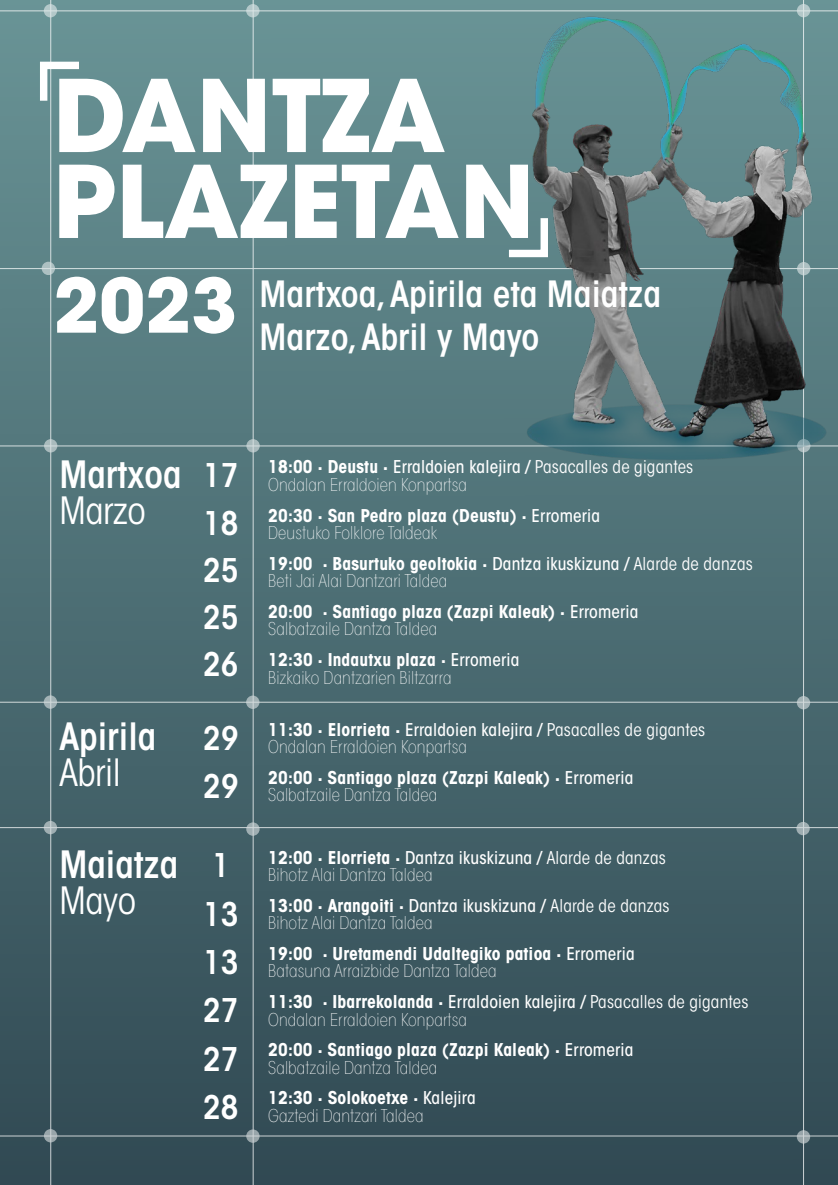
<style>
.page{position:relative;width:838px;height:1185px;background:#fff}
.page>*{position:absolute;margin:0;border:0;box-sizing:border-box;transform-origin:0 0}
.t1{font:700 99.05px/85.8px "ITC Avant Garde Std";color:#fff}
.t2{font:600 condensed 37.27px "ITC Avant Garde Std";color:#fff}
.t3{font:condensed 37.27px "ITC Avant Garde Std";letter-spacing:-.01em;color:#fff}
.t4{font:600 condensed 35.88px/43.1px "ITC Avant Garde Std";color:#fff}
.t5{font:600 condensed 32.38px/48.2px "ITC Avant Garde Std";letter-spacing:.01em;color:#fff}
.t6{font:200 condensed 17.5px/17.5px "ITC Avant Garde Std";letter-spacing:.01em;color:#fff}
.t7{font:700 condensed 17.5px/17.5px "ITC Avant Garde Std";letter-spacing:.01em;color:#fff}
.s1{font-weight:700}
.s2{font-weight:500}
.s3{font-weight:400}
.s4{font-weight:200}
</style>
<div class="page">
<div style="left:0;top:0;width:837px;height:1184px;background:linear-gradient(to bottom,#6a9597,#314a53)"></div>
<hr style="left:253px;top:0;width:1px;height:1184px;background:#fff">
<hr style="left:51px;top:0;width:1px;height:1184px;background:#fff">
<hr style="left:803px;top:0;width:1px;height:1184px;background:#fff">
<hr style="left:0;top:445px;width:837px;height:1px;background:#fff">
<hr style="left:0;top:268px;width:837px;height:1px;background:#fff">
<hr style="left:0;top:11px;width:837px;height:1px;background:#fff">
<hr style="left:0;top:1135px;width:837px;height:1px;background:#fff">
<hr style="left:0;top:702px;width:837px;height:1px;background:#fff">
<hr style="left:0;top:827px;width:837px;height:1px;background:#fff">
<svg style="left:796px;top:696px;width:14px;height:13px"></svg>
<svg style="left:246px;top:1129px;width:13px;height:13px"></svg>
<svg style="left:246px;top:695px;width:13px;height:13px"></svg>
<svg style="left:246px;top:439px;width:14px;height:13px"></svg>
<svg style="left:246px;top:221px;width:14px;height:14px"></svg>
<svg style="left:246px;top:4px;width:13px;height:13px"></svg>
<svg style="left:44px;top:1128px;width:13px;height:14px"></svg>
<svg style="left:44px;top:695px;width:13px;height:13px"></svg>
<svg style="left:44px;top:820px;width:13px;height:14px"></svg>
<svg style="left:246px;top:822px;width:13px;height:13px"></svg>
<svg style="left:796px;top:821px;width:13px;height:14px"></svg>
<svg style="left:44px;top:439px;width:13px;height:13px"></svg>
<svg style="left:42px;top:262px;width:13px;height:13px"></svg>
<svg style="left:44px;top:4px;width:13px;height:13px"></svg>
<svg style="left:796px;top:1129px;width:14px;height:14px"></svg>
<img style="left:513px;top:0;width:324px;height:536px">
<svg style="left:36px;top:58px;width:50px;height:50px"></svg>
<svg style="left:501px;top:211px;width:50px;height:50px"></svg>
<h1 class="t1" style="left:53px;top:72px;width:483px">DANTZA<br>PLAZETAN</h1>
<h3 class="t4" style="left:53px;top:272px;width:609px;text-indent:206px">Martxoa,Apirila eta Maiatza<br><sup>2023</sup> Marzo,Abril y Mayo</h3>
<h2 class="t2" style="left:59px;top:451px;width:124px">Martxoa</h2>
<h2 class="t3" style="left:59px;top:488px;width:88px">Marzo</h2>
<h3 class="t5" style="left:203px;top:451px;width:37px;line-height:47.2px;text-align:justify">17<br>18<br>25<br>25<br>26</h3>
<p class="t6" style="left:268px;top:458px;width:426px"><span class="s1">18:00 · Deustu ·</span> <span class="s2">Erraldoien kalejira /</span> <span class="s3">Pasacalles de gigantes<br></span>Ondalan Erraldoien Konpartsa</p>
<p class="t7" style="left:268px;top:506px;width:333px">20:30 · San Pedro plaza (Deustu) · <span class="s2">Erromeria<br></span><span class="s4">Deustuko Folklore Taldeak</span></p>
<p class="t7" style="left:268px;top:554px;width:486px">19:00 · Basurtuko geoltokia · <span class="s2">Dantza ikuskizuna /</span> <span class="s3">Alarde de danzas<br></span><span class="s4">Beti Jai Alai Dantzari Taldea</span></p>
<p class="t7" style="left:268px;top:602px;width:372px">20:00 · Santiago plaza (Zazpi Kaleak) · <span class="s2">Erromeria<br></span><span class="s4">Salbatzaile Dantza Taldea</span></p>
<p class="t6" style="left:268px;top:651px;width:252px"><span class="s1">12:30 · Indautxu plaza ·</span> <span class="s2">Erromeria<br></span>Bizkaiko Dantzarien Biltzarra</p>
<h2 class="t2" style="left:59px;top:713px;width:98px">Apirila</h2>
<h2 class="t3" style="left:59px;top:750px;width:63px">Abril</h2>
<h3 class="t5" style="left:203px;top:713px;width:37px">29<br>29</h3>
<p class="t6" style="left:268px;top:721px;width:438px"><span class="s1">11:30 · Elorrieta ·</span> <span class="s2">Erraldoien kalejira /</span> <span class="s3">Pasacalles de gigantes<br></span>Ondalan Erraldoien Konpartsa</p>
<p class="t7" style="left:268px;top:768px;width:366px">20:00 · Santiago plaza (Zazpi Kaleak) · <span class="s2">Erromeria<br></span><span class="s4">Salbatzaile Dantza Taldea</span></p>
<h2 class="t2" style="left:59px;top:841px;width:120px">Maiatza</h2>
<h2 class="t3" style="left:59px;top:878px;width:78px">Mayo</h2>
<h3 class="t5" style="left:203px;top:841px;width:37px">1<br>13<br>13<br>27<br>27<br>28</h3>
<p class="t6" style="left:268px;top:848px;width:399px"><span class="s1">12:00 · Elorrieta ·</span> <span class="s2">Dantza ikuskizuna /</span> <span class="s3">Alarde de danzas<br></span>Bihotz Alai Dantza Taldea</p>
<p class="t6" style="left:268px;top:896px;width:403px"><span class="s1">13:00 · Arangoiti ·</span> <span class="s2">Dantza ikuskizuna /</span> <span class="s3">Alarde de danzas<br></span>Bihotz Alai Dantza Taldea</p>
<p class="t7" style="left:268px;top:944px;width:368px">19:00 · Uretamendi Udaltegiko patioa · <span class="s2">Erromeria<br></span><span class="s4">Batasuna Arraizbide Dantza Taldea</span></p>
<p class="t6" style="left:268px;top:993px;width:481px"><span class="s1">11:30 · Ibarrekolanda ·</span> <span class="s2">Erraldoien kalejira /</span> <span class="s3">Pasacalles de gigantes<br></span>Ondalan Erraldoien Konpartsa</p>
<p class="t7" style="left:268px;top:1040px;width:366px">20:00 · Santiago plaza (Zazpi Kaleak) · <span class="s2">Erromeria<br></span><span class="s4">Salbatzaile Dantza Taldea</span></p>
<p class="t6" style="left:268px;top:1089px;width:209px"><span class="s1">12:30 · Solokoetxe ·</span> <span class="s2">Kalejira<br></span>Gaztedi Dantzari Taldea</p>
</div>
